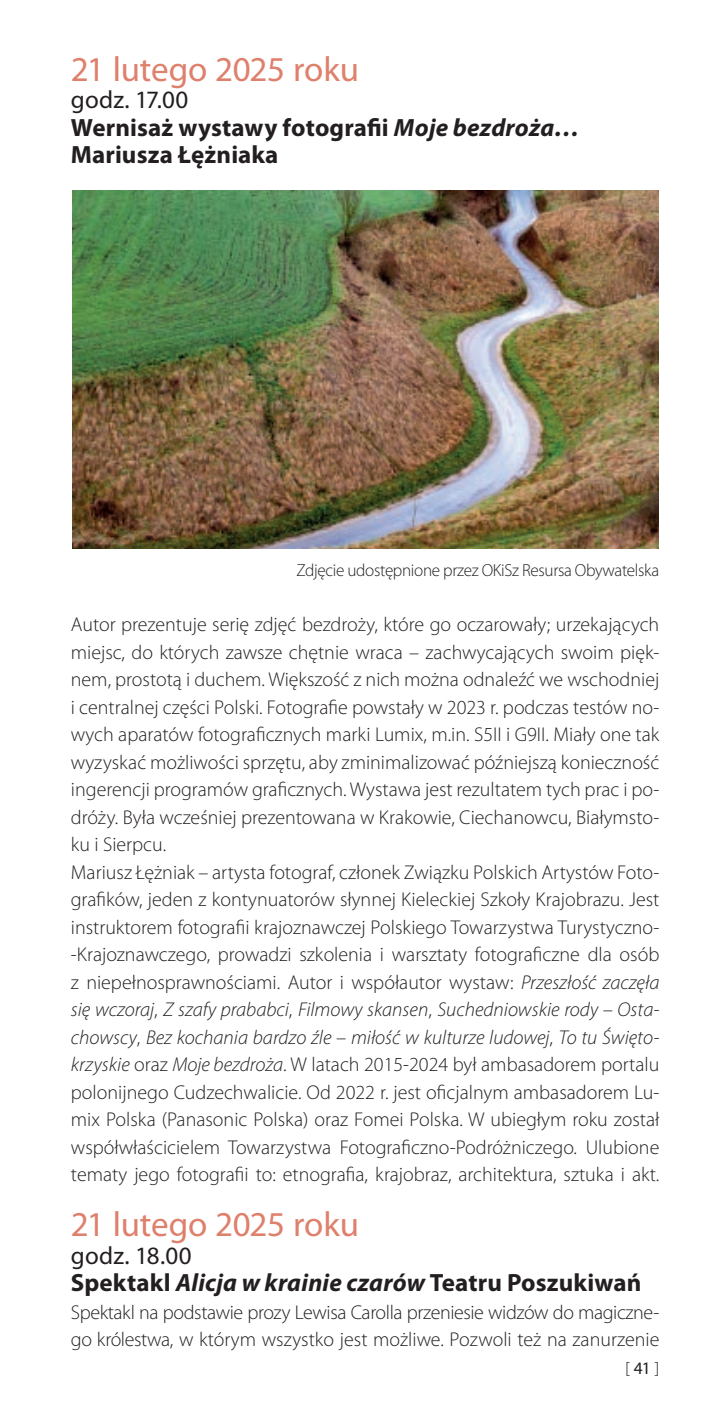
<style>
.page{position:relative;width:709px;height:1418px;background:#fff}
.page>*{position:absolute;margin:0;border:0;box-sizing:border-box;transform-origin:0 0}
.t1{font:35px "Myriad Pro";letter-spacing:-.005em;color:#de806c}
.t2{font:700 25px/27.5px "Myriad Pro";letter-spacing:.005em;color:#231f20}
.t3{font:300 20px/27.5px "Myriad Pro";color:#231f20}
.t4{font:300 20px/27.5px "Myriad Pro";letter-spacing:-.02em;color:#231f20}
.t5{font:300 17.5px "Myriad Pro";letter-spacing:-.02em;color:#231f20}
.s1{font-weight:400}
.s2{font-style:italic}
</style>
<div class="page">
<img style="left:72px;top:191px;width:586px;height:357px">
<h1 class="t1" style="left:71px;top:47px;width:290px">21 lutego 2025 roku</h1>
<p class="t2" style="left:71px;top:85px;width:510px"><span class="s1">godz. 17.00<br></span>Wernisaż wystawy fotografii <span class="s2">Moje bezdroża…<br></span>Mariusza Łężniaka</p>
<p class="t5" style="left:297px;top:559px;width:364px">Zdjęcie udostępnione przez OKiSz Resursa Obywatelska</p>
<p class="t3" style="left:71px;top:610px;width:590px">Autor prezentuje serię zdjęć bezdroży, które go oczarowały; urzekających miejsc, do których zawsze chętnie wraca – zachwycających swoim pięk&shy;nem, prostotą i duchem. Większość z nich można odnaleźć we wschodniej i centralnej części Polski. Fotografie powstały w 2023 r. podczas testów no&shy;wych aparatów fotograficznych marki Lumix, m.in. S5II i G9II. Miały one tak wyzyskać możliwości sprzętu, aby zminimalizować późniejszą konieczność ingerencji programów graficznych. Wystawa jest rezultatem tych prac i po&shy;dróży. Była wcześniej prezentowana w Krakowie, Ciechanowcu, Białymsto&shy;ku i Sierpcu.<br>Mariusz Łężniak – artysta fotograf, członek Związku Polskich Artystów Foto&shy;grafików, jeden z kontynuatorów słynnej Kieleckiej Szkoły Krajobrazu. Jest instruktorem fotografii krajoznawczej Polskiego Towarzystwa Turystyczno--Krajoznawczego, prowadzi szkolenia i warsztaty fotograficzne dla osób z niepełnosprawnościami. Autor i współautor wystaw: <span class="s2">Przeszłość zaczęła się wczoraj</span>, <span class="s2">Z szafy prababci</span>, <span class="s2">Filmowy skansen</span>, <span class="s2">Suchedniowskie rody – Osta&shy;chowscy</span>, <span class="s2">Bez kochania bardzo źle – miłość w kulturze ludowej</span>, <span class="s2">To tu Święto&shy;krzyskie</span> oraz <span class="s2">Moje bezdroża</span>. W latach 2015-2024 był ambasadorem portalu polonijnego Cudzechwalicie. Od 2022 r. jest oficjalnym ambasadorem Lu&shy;mix Polska (Panasonic Polska) oraz Fomei Polska. W ubiegłym roku został współwłaścicielem Towarzystwa Fotograficzno-Podróżniczego. Ulubione tematy jego fotografii to: etnografia, krajobraz, architektura, sztuka i akt.</p>
<h1 class="t1" style="left:71px;top:1202px;width:290px">21 lutego 2025 roku</h1>
<p class="t2" style="left:71px;top:1240px;width:572px"><span class="s1">godz. 18.00<br></span>Spektakl <span class="s2">Alicja w krainie czarów</span> Teatru Poszukiwań</p>
<p class="t4" style="left:71px;top:1298px;width:590px">Spektakl na podstawie prozy Lewisa Carolla przeniesie widzów do magiczne&shy;go królestwa, w którym wszystko jest możliwe. Pozwoli też na zanurzenie</p>
<p class="t5" style="left:625px;top:1357px;width:36px">[ <span class="s1">41</span> ]</p>
</div>
